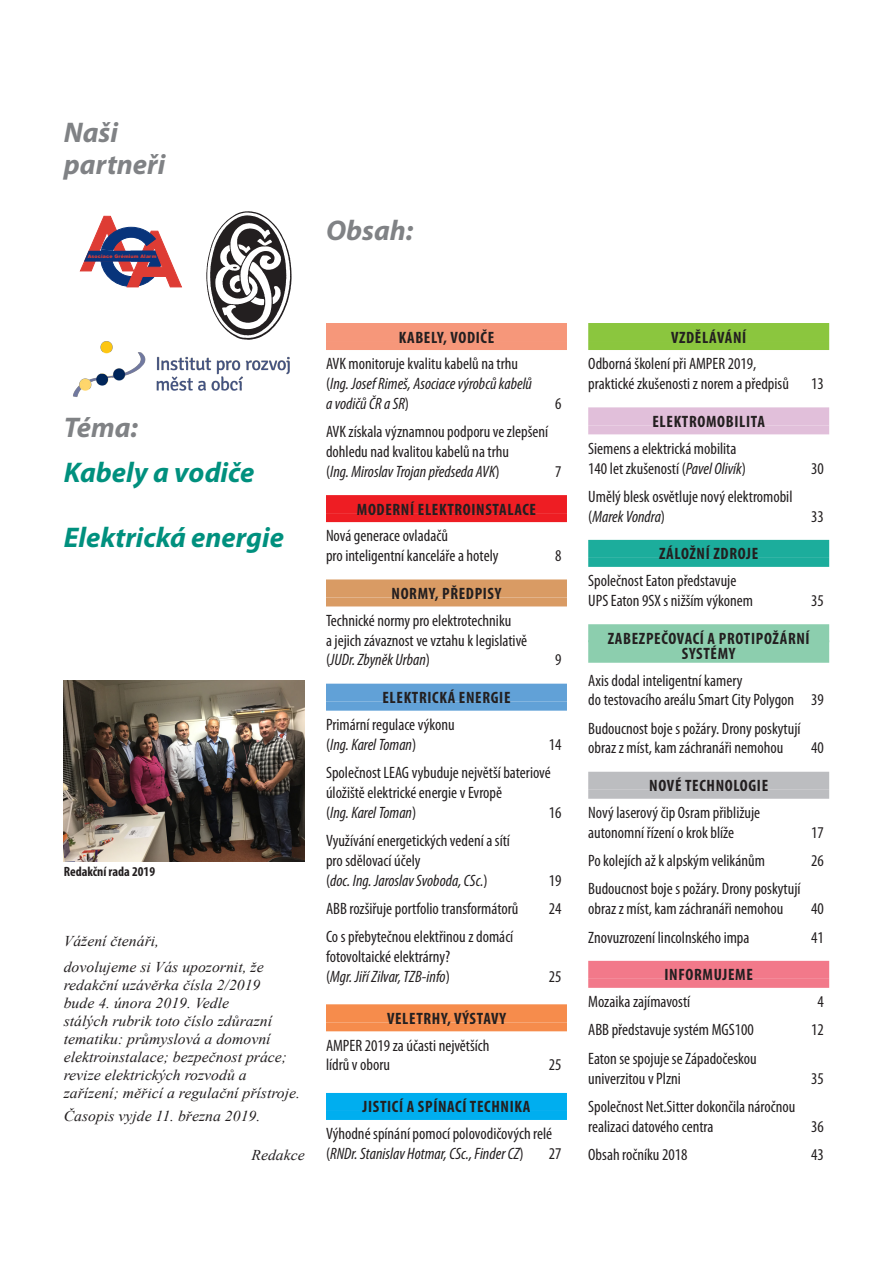
<style>
.page{position:relative;width:893px;height:1263px;background:#fff}
.page>*{position:absolute;margin:0;border:0;box-sizing:border-box;transform-origin:0 0}
.tema_zelene{font:italic 700 28.5px "Myriad Pro";color:#00907e}
.tema_zelene-2{font:italic 700 28.5px "Myriad Pro";color:#808285}
.Obsah-clánek{font:condensed 16.5px/19.8px "Myriad Pro";color:#231f20}
.obsah_rubrika{font:700 condensed 16.5px/15px "Myriad Pro";letter-spacing:.04em;color:#231f20;text-align:center}
.Obsah-clánek-2{font:italic condensed 16.5px/19.8px "Myriad Pro";color:#231f20}
.Výchozí{font:italic 15px/18px "Times New Roman";color:#231f20;scale:1.05 1}
.Obrázky-popis{font:700 condensed 13.5px "Myriad Pro";color:#231f20}
.t1{font:900 4.8px "Arial";letter-spacing:.025em;color:#de3c34}
.s1{font-style:normal}
.s2{font-style:italic}
</style>
<div class="page">
<img style="left:206px;top:212px;width:85px;height:116px">
<svg style="left:80px;top:216px;width:102px;height:71px"></svg>
<img style="left:73px;top:328px;width:217px;height:69px">
<img style="left:64px;top:681px;width:241px;height:180px">
<div style="left:326px;top:323px;width:241px;height:18px;background:#f6977a"></div>
<div style="left:326px;top:341px;width:241px;height:9px;background:#f6977a"></div>
<div style="left:326px;top:495px;width:241px;height:18px;background:#ee1d23"></div>
<div style="left:326px;top:513px;width:241px;height:9px;background:#ee1d23"></div>
<div style="left:326px;top:579px;width:241px;height:18px;background:#d99b64"></div>
<div style="left:326px;top:597px;width:241px;height:9px;background:#d99b64"></div>
<div style="left:326px;top:684px;width:241px;height:18px;background:#61a1d7"></div>
<div style="left:326px;top:702px;width:241px;height:9px;background:#61a1d7"></div>
<div style="left:326px;top:1004px;width:241px;height:18px;background:#f68c4c"></div>
<div style="left:326px;top:1022px;width:241px;height:9px;background:#f68c4c"></div>
<div style="left:326px;top:1093px;width:241px;height:18px;background:#00aeef"></div>
<div style="left:326px;top:1111px;width:241px;height:9px;background:#00aeef"></div>
<div style="left:588px;top:323px;width:241px;height:18px;background:#8bc63e"></div>
<div style="left:588px;top:341px;width:241px;height:9px;background:#8bc63e"></div>
<div style="left:588px;top:407px;width:241px;height:18px;background:#e1bfda"></div>
<div style="left:588px;top:425px;width:241px;height:9px;background:#e1bfda"></div>
<div style="left:588px;top:540px;width:241px;height:18px;background:#1cad9c"></div>
<div style="left:588px;top:558px;width:241px;height:9px;background:#1cad9c"></div>
<div style="left:588px;top:624px;width:241px;height:18px;background:#8cceae"></div>
<div style="left:588px;top:640px;width:241px;height:23px;background:#8cceae"></div>
<div style="left:588px;top:772px;width:241px;height:18px;background:#bcbdc0"></div>
<div style="left:588px;top:790px;width:241px;height:9px;background:#bcbdc0"></div>
<div style="left:588px;top:961px;width:241px;height:18px;background:#f2798a"></div>
<div style="left:588px;top:979px;width:241px;height:9px;background:#f2798a"></div>
<p class="tema_zelene-2" style="left:64px;top:114px;width:56px">Naši</p>
<p class="tema_zelene-2" style="left:64px;top:146px;width:103px">partneři</p>
<p class="t1" style="left:88px;top:253px;width:70px">Asociace Grémium Alarm</p>
<p class="tema_zelene-2" style="left:326px;top:212px;width:89px">Obsah:</p>
<p class="tema_zelene-2" style="left:64px;top:409px;width:76px">Téma:</p>
<p class="tema_zelene" style="left:64px;top:453px;width:192px">Kabely a vodiče</p>
<p class="tema_zelene" style="left:64px;top:519px;width:222px">Elektrická energie</p>
<p class="Obrázky-popis" style="left:64px;top:862px;width:93px">Redakční rada 2019</p>
<p class="Výchozí" style="left:64px;top:931px;width:92px">Vážení čtenáři,</p>
<p class="Výchozí" style="left:64px;top:958px;width:227px">dovolujeme si Vás upozornit, že redakční uzávěrka čísla 2/2019<br>bude 4. února 2019. Vedle<br>stálých rubrik toto číslo zdůrazní tematiku: průmyslová a domovní elektroinstalace; bezpečnost práce; revize elektrických rozvodů a zařízení; měřicí a regulační přístroje.</p>
<p class="Výchozí" style="left:64px;top:1106px;width:189px">Časopis vyjde 11. března 2019.</p>
<p class="Výchozí" style="left:251px;top:1145px;width:52px">Redakce</p>
<p class="obsah_rubrika" style="left:399px;top:329px;width:97px">KABELY, VODIČE</p>
<p class="Obsah-clánek-2" style="left:326px;top:354px;width:208px"><span class="s1">AVK monitoruje kvalitu kabelů na trhu (</span>Ing. Josef Rimeš, Asociace výrobců kabelů a vodičů ČR a SR<span class="s1">)</span></p>
<p class="Obsah-clánek" style="left:555px;top:393px;width:8px">6</p>
<p class="Obsah-clánek" style="left:326px;top:422px;width:224px">AVK získala významnou podporu ve zlepšení dohledu nad kvalitou kabelů na trhu<br>(<span class="s2">Ing. Miroslav Trojan předseda AVK</span>)</p>
<p class="Obsah-clánek" style="left:555px;top:461px;width:8px">7</p>
<p class="obsah_rubrika" style="left:357px;top:501px;width:181px">MODERNÍ ELEKTROINSTALACE</p>
<p class="Obsah-clánek" style="left:326px;top:526px;width:174px">Nová generace ovladačů<br>pro inteligentní kanceláře a hotely</p>
<p class="obsah_rubrika" style="left:392px;top:586px;width:111px">NORMY, PŘEDPISY</p>
<p class="Obsah-clánek" style="left:326px;top:610px;width:203px">Technické normy pro elektrotechniku<br>a jejich závaznost ve vztahu k legislativě (<span class="s2">JUDr. Zbyněk Urban</span>)</p>
<p class="Obsah-clánek" style="left:555px;top:546px;width:8px">8</p>
<p class="Obsah-clánek" style="left:555px;top:650px;width:8px">9</p>
<p class="obsah_rubrika" style="left:382px;top:690px;width:130px">ELEKTRICKÁ ENERGIE</p>
<p class="Obsah-clánek" style="left:326px;top:714px;width:130px">Primární regulace výkonu (<span class="s2">Ing. Karel Toman</span>)</p>
<p class="Obsah-clánek" style="left:549px;top:734px;width:14px">14</p>
<p class="Obsah-clánek" style="left:326px;top:762px;width:226px">Společnost LEAG vybuduje největší bateriové úložiště elektrické energie v Evropě<br>(<span class="s2">Ing. Karel Toman</span>)</p>
<p class="Obsah-clánek" style="left:549px;top:802px;width:14px">16</p>
<p class="Obsah-clánek" style="left:326px;top:830px;width:185px">Využívání energetických vedení a sítí pro sdělovací účely<br>(<span class="s2">doc. Ing. Jaroslav Svoboda, CSc.</span>)</p>
<p class="Obsah-clánek" style="left:549px;top:870px;width:14px">19</p>
<p class="Obsah-clánek" style="left:326px;top:898px;width:194px">ABB rozšiřuje portfolio transformátorů</p>
<p class="Obsah-clánek" style="left:549px;top:898px;width:14px">24</p>
<p class="Obsah-clánek" style="left:326px;top:927px;width:189px">Co s přebytečnou elektřinou z domácí fotovoltaické elektrárny?<br>(<span class="s2">Mgr. Jiří Zilvar, TZB-info</span>)</p>
<p class="Obsah-clánek" style="left:549px;top:966px;width:14px">25</p>
<p class="obsah_rubrika" style="left:387px;top:1010px;width:120px">VELETRHY, VÝSTAVY</p>
<p class="Obsah-clánek" style="left:326px;top:1035px;width:165px">AMPER 2019 za účasti největších lídrů v oboru</p>
<p class="Obsah-clánek" style="left:549px;top:1055px;width:14px">25</p>
<p class="obsah_rubrika" style="left:363px;top:1099px;width:169px">JISTICÍ A SPÍNACÍ TECHNIKA</p>
<p class="Obsah-clánek" style="left:326px;top:1124px;width:228px">Výhodné spínání pomocí polovodičových relé (<span class="s2">RNDr. Stanislav Hotmar, CSc., Finder CZ</span>)</p>
<p class="Obsah-clánek" style="left:549px;top:1143px;width:14px">27</p>
<p class="obsah_rubrika" style="left:671px;top:329px;width:77px">VZDĚLÁVÁNÍ</p>
<p class="Obsah-clánek" style="left:588px;top:354px;width:202px">Odborná školení při AMPER 2019, praktické zkušenosti z norem a předpisů</p>
<p class="obsah_rubrika" style="left:652px;top:414px;width:114px">ELEKTROMOBILITA</p>
<p class="Obsah-clánek" style="left:588px;top:438px;width:159px">Siemens a elektrická mobilita<br>140 let zkušeností (<span class="s2">Pavel Olivík</span>)</p>
<p class="Obsah-clánek" style="left:588px;top:486px;width:206px">Umělý blesk osvětluje nový elektromobil (<span class="s2">Marek Vondra</span>)</p>
<p class="obsah_rubrika" style="left:659px;top:546px;width:101px">ZÁLOŽNÍ ZDROJE</p>
<p class="Obsah-clánek" style="left:588px;top:571px;width:166px">Společnost Eaton představuje<br>UPS Eaton 9SX s nižším výkonem</p>
<p class="Obsah-clánek" style="left:811px;top:374px;width:14px">13</p>
<p class="Obsah-clánek" style="left:811px;top:458px;width:14px">30</p>
<p class="Obsah-clánek" style="left:811px;top:506px;width:14px">33</p>
<p class="Obsah-clánek" style="left:811px;top:590px;width:14px">35</p>
<p class="obsah_rubrika" style="left:608px;top:630px;width:203px">ZABEZPEČOVACÍ A PROTIPOŽÁRNÍ<br>SYSTÉMY</p>
<p class="Obsah-clánek" style="left:588px;top:670px;width:237px">Axis dodal inteligentní kamery<br>do testovacího areálu Smart City Polygon 39</p>
<p class="Obsah-clánek" style="left:588px;top:718px;width:214px">Budoucnost boje s požáry. Drony poskytují obraz z míst, kam záchranáři nemohou</p>
<p class="Obsah-clánek" style="left:811px;top:738px;width:14px">40</p>
<p class="obsah_rubrika" style="left:649px;top:778px;width:121px">NOVÉ TECHNOLOGIE</p>
<p class="Obsah-clánek" style="left:588px;top:802px;width:173px">Nový laserový čip Osram přibližuje autonomní řízení o krok blíže</p>
<p class="Obsah-clánek" style="left:811px;top:822px;width:14px">17</p>
<p class="Obsah-clánek" style="left:588px;top:850px;width:178px">Po kolejích až k alpským velikánům</p>
<p class="Obsah-clánek" style="left:811px;top:850px;width:14px">26</p>
<p class="Obsah-clánek" style="left:588px;top:879px;width:214px">Budoucnost boje s požáry. Drony poskytují obraz z míst, kam záchranáři nemohou</p>
<p class="Obsah-clánek" style="left:811px;top:899px;width:14px">40</p>
<p class="Obsah-clánek" style="left:588px;top:927px;width:163px">Znovuzrození lincolnského impa</p>
<p class="Obsah-clánek" style="left:811px;top:927px;width:14px">41</p>
<p class="obsah_rubrika" style="left:664px;top:967px;width:90px">INFORMUJEME</p>
<p class="Obsah-clánek" style="left:588px;top:991px;width:104px">Mozaika zajímavostí</p>
<p class="Obsah-clánek" style="left:817px;top:991px;width:8px">4</p>
<p class="Obsah-clánek" style="left:588px;top:1020px;width:167px">ABB představuje systém MGS100</p>
<p class="Obsah-clánek" style="left:811px;top:1020px;width:14px">12</p>
<p class="Obsah-clánek" style="left:588px;top:1048px;width:170px">Eaton se spojuje se Západočeskou univerzitou v Plzni</p>
<p class="Obsah-clánek" style="left:811px;top:1068px;width:14px">35</p>
<p class="Obsah-clánek" style="left:588px;top:1096px;width:209px">Společnost Net.Sitter dokončila náročnou realizaci datového centra</p>
<p class="Obsah-clánek" style="left:811px;top:1116px;width:14px">36</p>
<p class="Obsah-clánek" style="left:588px;top:1144px;width:101px">Obsah ročníku 2018</p>
<p class="Obsah-clánek" style="left:811px;top:1144px;width:14px">43</p>
</div>
